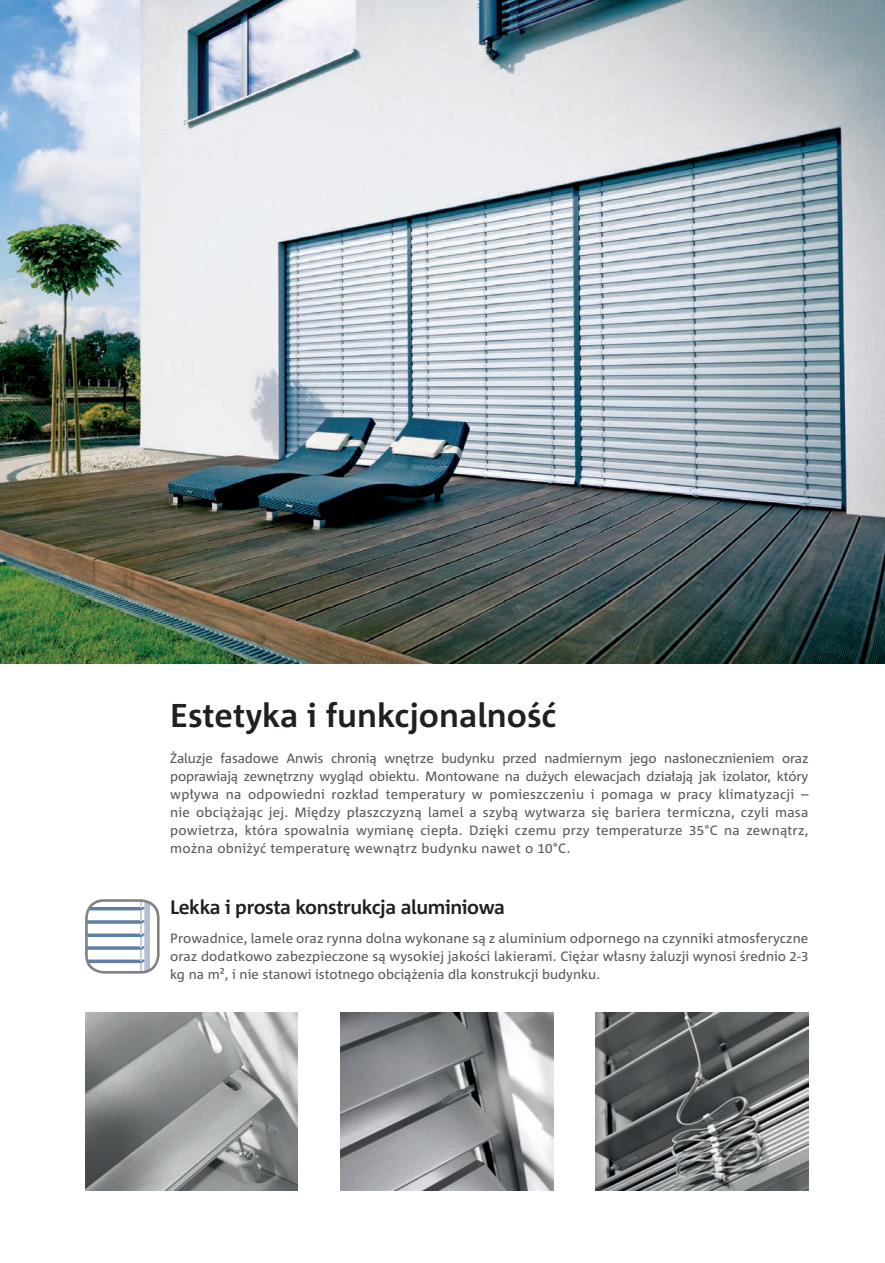
<style>
.page{position:relative;width:885px;height:1263px;background:#fff}
.page>*{position:absolute;margin:0;border:0;box-sizing:border-box;transform-origin:0 0}
.t1{font:700 33px "Corpid E1 s";color:#231f20}
.t2{font:700 19.5px "Corpid E1 s";letter-spacing:-.02em;color:#231f20}
.t3{font:13.5px/18px "Corpid E1 s";letter-spacing:.005em;color:#57585a;text-align:justify}
</style>
<div class="page">
<svg style="left:85px;top:899px;width:74px;height:75px"></svg>
<img style="left:0;top:0;width:884px;height:663px">
<img style="left:85px;top:1012px;width:213px;height:179px">
<img style="left:340px;top:1012px;width:213px;height:179px">
<img style="left:595px;top:1012px;width:213px;height:179px">
<p class="t1" style="left:170px;top:695px;width:388px">Estetyka i funkcjonalność</p>
<p class="t3" style="left:170px;top:749px;width:639px">Żaluzje fasadowe Anwis chronią wnętrze budynku przed nadmiernym jego nasłonecznieniem oraz poprawiają zewnętrzny wygląd obiektu. Montowane na dużych elewacjach działają jak izolator, który wpływa na odpowiedni rozkład temperatury w pomieszczeniu i pomaga w pracy klimatyzacji – nie obciążając jej. Między płaszczyzną lamel a szybą wytwarza się bariera termiczna, czyli masa powietrza, która spowalnia wymianę ciepła. Dzięki czemu przy temperaturze 35°C na zewnątrz, można obniżyć temperaturę wewnątrz budynku nawet o 10°C.</p>
<p class="t2" style="left:170px;top:895px;width:336px">Lekka i prosta konstrukcja aluminiowa</p>
<p class="t3" style="left:170px;top:929px;width:639px">Prowadnice, lamele oraz rynna dolna wykonane są z aluminium odpornego na czynniki atmosferyczne oraz dodatkowo zabezpieczone są wysokiej jakości lakierami. Ciężar własny żaluzji wynosi średnio 2-3 kg na m², i nie stanowi istotnego obciążenia dla konstrukcji budynku.</p>
</div>
